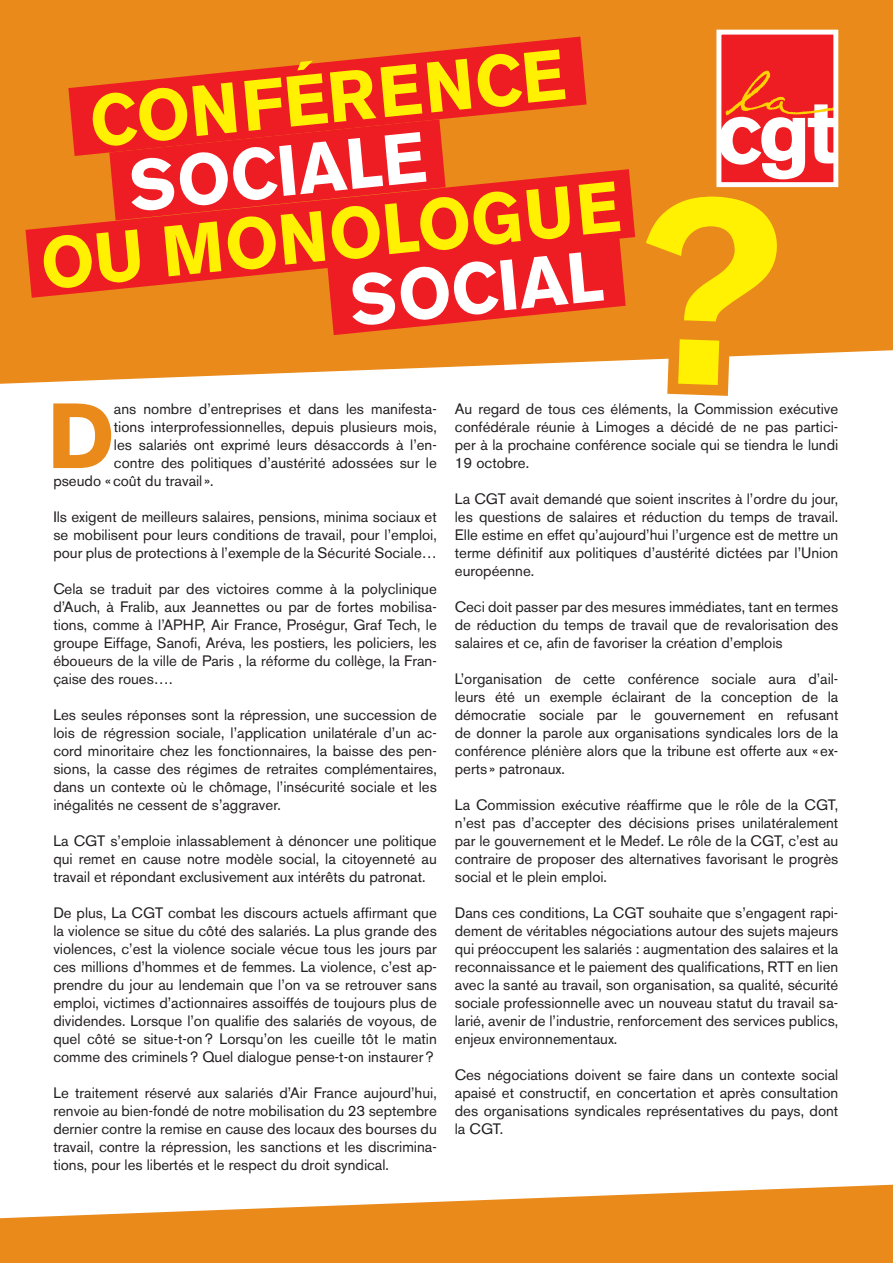
<style>
.page{position:relative;width:893px;height:1263px;background:#fff}
.page>*{position:absolute;margin:0;border:0;box-sizing:border-box;transform-origin:0 0}
.t1{font:700 91.5px "Akzidenz Grotesk BE";color:#e98a1b}
.t2{font:700 70.8px "Akzidenz Grotesk BE";color:#fff101;scale:.96 1}
.t3{font:700 70.8px "Akzidenz Grotesk BE";color:#fff;scale:.96 1}
.t4{font:15px/18px "Akzidenz Grotesk BE";color:#231f20;text-align:justify}
</style>
<div class="page">
<svg style="left:0;top:1185px;width:893px;height:78px;fill:#e98a1b"></svg>
<div style="left:0;top:0;width:893px;height:384px;background:#e98a1b"></div>
<svg style="left:26px;top:169px;width:83px;height:129px;background:#eb511f"></svg>
<svg style="left:68px;top:37px;width:519px;height:119px;background:#eb5e1e"></svg>
<div style="left:719px;top:32px;width:116px;height:153px;background:#ee1d23"></div>
<div style="left:716px;top:30px;width:122px;height:157px;border:5px solid #fff"></div>
<svg style="left:109px;top:71px;width:727px;height:325px;background:#ed6237"></svg>
<h2 class="t2" style="left:86px;top:82px;width:499px;rotate:-6deg">CONFÉRENCE</h2>
<h2 class="t3" style="left:125px;top:147px;width:312px;rotate:-6deg">SOCIALE</h2>
<h2 class="t2" style="left:37px;top:225px;width:607px;rotate:-6deg">OU MONOLOGUE</h2>
<h2 class="t3" style="left:346px;top:261px;width:266px;rotate:-6deg">SOCIAL</h2>
<h1 class="t1" style="left:47px;top:383px;width:68px">D</h1>
<p class="t4" style="left:114px;top:400px;width:324px">ans nombre d’entreprises et dans les manifesta-</p>
<p class="t4" style="left:114px;top:418px;width:324px">tions interprofessionnelles, depuis plusieurs mois,</p>
<p class="t4" style="left:114px;top:436px;width:324px">les salariés ont exprimé leurs désaccords à l’en-</p>
<p class="t4" style="left:114px;top:454px;width:324px">contre des politiques d’austérité adossées sur le</p>
<p class="t4" style="left:53px;top:472px;width:162px">pseudo «coût du travail».</p>
<p class="t4" style="left:53px;top:508px;width:385px">Ils exigent de meilleurs salaires, pensions, minima sociaux et se mobilisent pour leurs conditions de travail, pour l’emploi, pour plus de protections à l’exemple de la Sécurité Sociale…</p>
<p class="t4" style="left:53px;top:580px;width:385px">Cela se traduit par des victoires comme à la polyclinique d’Auch, à Fralib, aux Jeannettes ou par de fortes mobilisa&shy;tions, comme à l’APHP, Air France, Proségur, Graf Tech, le groupe Eiffage, Sanofi, Aréva, les postiers, les policiers, les éboueurs de la ville de Paris , la réforme du collège, la Fran&shy;çaise des roues….</p>
<p class="t4" style="left:53px;top:706px;width:385px">Les seules réponses sont la répression, une succession de lois de régression sociale, l’application unilatérale d’un ac&shy;cord minoritaire chez les fonctionnaires, la baisse des pen&shy;sions, la casse des régimes de retraites complémentaires, dans un contexte où le chômage, l’insécurité sociale et les inégalités ne cessent de s’aggraver.</p>
<p class="t4" style="left:53px;top:832px;width:385px">La CGT s’emploie inlassablement à dénoncer une politique qui remet en cause notre modèle social, la citoyenneté au travail et répondant exclusivement aux intérêts du patronat.</p>
<p class="t4" style="left:53px;top:904px;width:385px">De plus, La CGT combat les discours actuels affirmant que la violence se situe du côté des salariés. La plus grande des violences, c’est la violence sociale vécue tous les jours par ces millions d’hommes et de femmes. La violence, c’est ap&shy;prendre du jour au lendemain que l’on va se retrouver sans emploi, victimes d’actionnaires assoiffés de toujours plus de dividendes. Lorsque l’on qualifie des salariés de voyous, de quel côté se situe-t-on? Lorsqu’on les cueille tôt le matin comme des criminels? Quel dialogue pense-t-on instaurer?</p>
<p class="t4" style="left:53px;top:1084px;width:385px">Le traitement réservé aux salariés d’Air France aujourd’hui, renvoie au bien-fondé de notre mobilisation du 23 septembre dernier contre la remise en cause des locaux des bourses du travail, contre la répression, les sanctions et les discrimina&shy;tions, pour les libertés et le respect du droit syndical.</p>
<p class="t4" style="left:455px;top:400px;width:385px">Au regard de tous ces éléments, la Commission exécutive confédérale réunie à Limoges a décidé de ne pas partici&shy;per à la prochaine conférence sociale qui se tiendra le lundi 19 octobre.</p>
<p class="t4" style="left:455px;top:490px;width:385px">La CGT avait demandé que soient inscrites à l’ordre du jour, les questions de salaires et réduction du temps de travail.<br>Elle estime en effet qu’aujourd’hui l’urgence est de mettre un terme définitif aux politiques d’austérité dictées par l’Union européenne.</p>
<p class="t4" style="left:455px;top:598px;width:385px">Ceci doit passer par des mesures immédiates, tant en termes de réduction du temps de travail que de revalorisation des salaires et ce, afin de favoriser la création d’emplois</p>
<p class="t4" style="left:455px;top:670px;width:385px">L’organisation de cette conférence sociale aura d’ail&shy;leurs été un exemple éclairant de la conception de la démocratie sociale par le gouvernement en refusant de donner la parole aux organisations syndicales lors de la conférence plénière alors que la tribune est offerte aux «ex&shy;perts » patronaux.</p>
<p class="t4" style="left:455px;top:796px;width:385px">La Commission exécutive réaffirme que le rôle de la CGT, n’est pas d’accepter des décisions prises unilatéralement par le gouvernement et le Medef. Le rôle de la CGT, c’est au contraire de proposer des alternatives favorisant le progrès social et le plein emploi.</p>
<p class="t4" style="left:455px;top:904px;width:385px">Dans ces conditions, La CGT souhaite que s’engagent rapi&shy;dement de véritables négociations autour des sujets majeurs qui préoccupent les salariés : augmentation des salaires et la reconnaissance et le paiement des qualifications, RTT en lien avec la santé au travail, son organisation, sa qualité, sécurité sociale professionnelle avec un nouveau statut du travail sa&shy;larié, avenir de l’industrie, renforcement des services publics, enjeux environnementaux.</p>
<p class="t4" style="left:455px;top:1066px;width:385px">Ces négociations doivent se faire dans un contexte social apaisé et constructif, en concertation et après consultation des organisations syndicales représentatives du pays, dont la CGT.</p>
</div>
